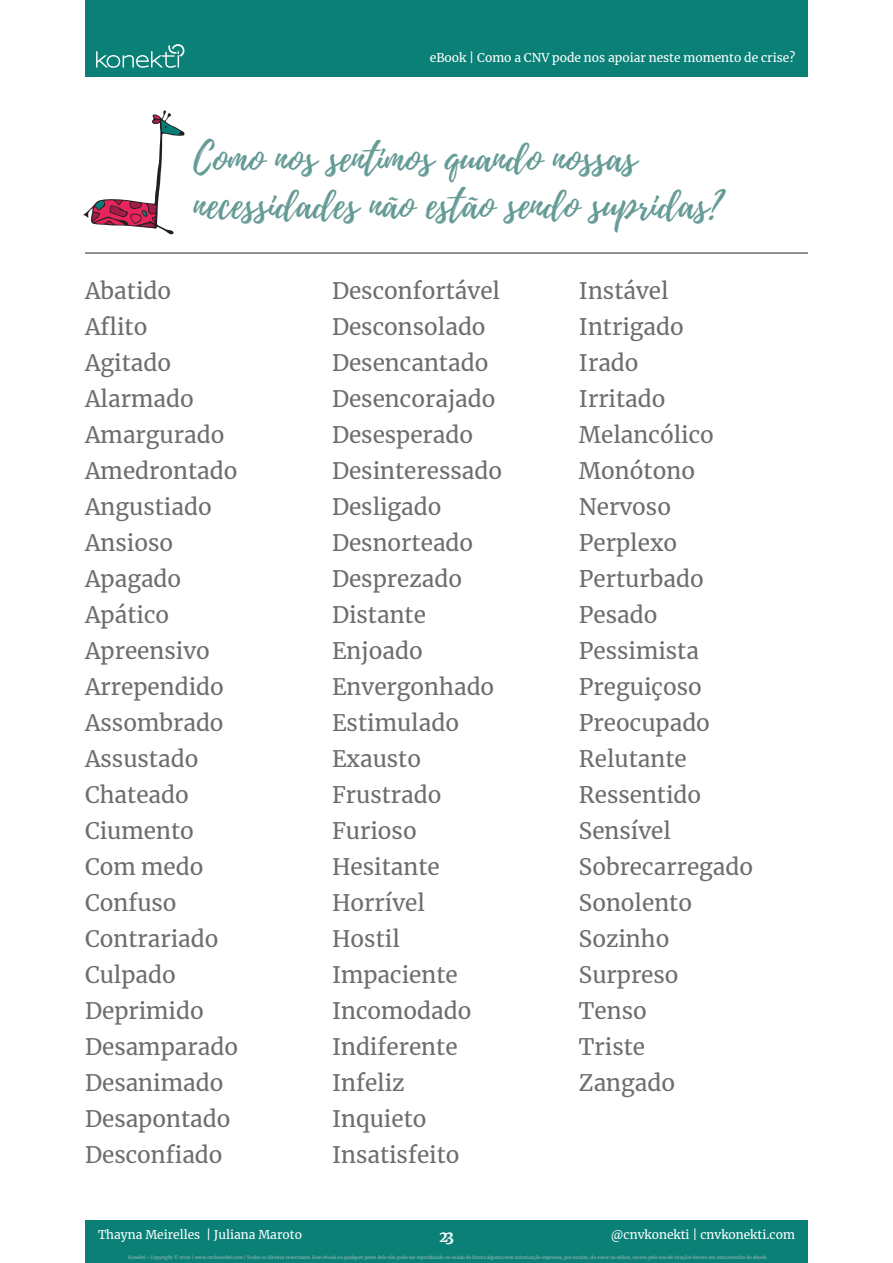
<style>
.page{position:relative;width:893px;height:1263px;background:#fff}
.page>*{position:absolute;margin:0;border:0;box-sizing:border-box;transform-origin:0 0}
.t1{font:39px "Playlist Script";color:#659b96}
.t2{font:22.5px "Merriweather";color:#6c6d70}
.t3{font:700 15px "Merriweather";color:#fff}
.t4{font:12px "Merriweather";color:#fff}
.t5{font:4.5px "Merriweather";color:#a3bdbc}
</style>
<div class="page">
<div style="left:85px;top:1221px;width:723px;height:42px;background:#0a8077"></div>
<div style="left:85px;top:0;width:723px;height:76px;background:#0a8077"></div>
<svg style="left:96px;top:44px;width:89px;height:24px"></svg>
<hr style="left:85px;top:252px;width:723px;height:2px;background:#6c6d70">
<svg style="left:83px;top:110px;width:101px;height:124px"></svg>
<p class="t4" style="left:430px;top:50px;width:367px">eBook | Como a CNV pode nos apoiar neste momento de crise?</p>
<p class="t1" style="left:193px;top:131px;width:444px">Como nos sentimos quando nossas</p>
<p class="t1" style="left:193px;top:177px;width:530px">necessidades não estão sendo supridas?</p>
<p class="t2" style="left:85px;top:275px;width:88px">Abatido</p>
<p class="t2" style="left:85px;top:311px;width:64px">Aflito</p>
<p class="t2" style="left:85px;top:347px;width:88px">Agitado</p>
<p class="t2" style="left:85px;top:383px;width:110px">Alarmado</p>
<p class="t2" style="left:85px;top:419px;width:141px">Amargurado</p>
<p class="t2" style="left:85px;top:455px;width:154px">Amedrontado</p>
<p class="t2" style="left:85px;top:491px;width:128px">Angustiado</p>
<p class="t2" style="left:85px;top:527px;width:90px">Ansioso</p>
<p class="t2" style="left:85px;top:563px;width:98px">Apagado</p>
<p class="t2" style="left:85px;top:599px;width:86px">Apático</p>
<p class="t2" style="left:85px;top:635px;width:126px">Apreensivo</p>
<p class="t2" style="left:85px;top:671px;width:140px">Arrependido</p>
<p class="t2" style="left:85px;top:707px;width:140px">Assombrado</p>
<p class="t2" style="left:85px;top:743px;width:115px">Assustado</p>
<p class="t2" style="left:85px;top:779px;width:105px">Chateado</p>
<p class="t2" style="left:85px;top:815px;width:110px">Ciumento</p>
<p class="t2" style="left:85px;top:851px;width:120px">Com medo</p>
<p class="t2" style="left:85px;top:887px;width:93px">Confuso</p>
<p class="t2" style="left:85px;top:923px;width:135px">Contrariado</p>
<p class="t2" style="left:85px;top:959px;width:92px">Culpado</p>
<p class="t2" style="left:85px;top:995px;width:120px">Deprimido</p>
<p class="t2" style="left:85px;top:1031px;width:154px">Desamparado</p>
<p class="t2" style="left:85px;top:1067px;width:140px">Desanimado</p>
<p class="t2" style="left:85px;top:1103px;width:147px">Desapontado</p>
<p class="t2" style="left:85px;top:1139px;width:139px">Desconfiado</p>
<p class="t2" style="left:332px;top:275px;width:170px">Desconfortável</p>
<p class="t2" style="left:332px;top:311px;width:155px">Desconsolado</p>
<p class="t2" style="left:332px;top:347px;width:158px">Desencantado</p>
<p class="t2" style="left:332px;top:383px;width:165px">Desencorajado</p>
<p class="t2" style="left:332px;top:419px;width:143px">Desesperado</p>
<p class="t2" style="left:332px;top:455px;width:172px">Desinteressado</p>
<p class="t2" style="left:332px;top:491px;width:111px">Desligado</p>
<p class="t2" style="left:332px;top:527px;width:143px">Desnorteado</p>
<p class="t2" style="left:332px;top:563px;width:132px">Desprezado</p>
<p class="t2" style="left:332px;top:599px;width:96px">Distante</p>
<p class="t2" style="left:332px;top:635px;width:92px">Enjoado</p>
<p class="t2" style="left:332px;top:671px;width:164px">Envergonhado</p>
<p class="t2" style="left:332px;top:707px;width:129px">Estimulado</p>
<p class="t2" style="left:332px;top:743px;width:91px">Exausto</p>
<p class="t2" style="left:332px;top:779px;width:111px">Frustrado</p>
<p class="t2" style="left:332px;top:815px;width:86px">Furioso</p>
<p class="t2" style="left:332px;top:851px;width:109px">Hesitante</p>
<p class="t2" style="left:332px;top:887px;width:94px">Horrível</p>
<p class="t2" style="left:332px;top:923px;width:69px">Hostil</p>
<p class="t2" style="left:332px;top:959px;width:127px">Impaciente</p>
<p class="t2" style="left:332px;top:995px;width:141px">Incomodado</p>
<p class="t2" style="left:332px;top:1031px;width:127px">Indiferente</p>
<p class="t2" style="left:332px;top:1067px;width:74px">Infeliz</p>
<p class="t2" style="left:332px;top:1103px;width:96px">Inquieto</p>
<p class="t2" style="left:332px;top:1139px;width:129px">Insatisfeito</p>
<p class="t2" style="left:579px;top:275px;width:91px">Instável</p>
<p class="t2" style="left:579px;top:311px;width:106px">Intrigado</p>
<p class="t2" style="left:579px;top:347px;width:61px">Irado</p>
<p class="t2" style="left:579px;top:383px;width:88px">Irritado</p>
<p class="t2" style="left:579px;top:419px;width:136px">Melancólico</p>
<p class="t2" style="left:579px;top:455px;width:118px">Monótono</p>
<p class="t2" style="left:579px;top:491px;width:94px">Nervoso</p>
<p class="t2" style="left:579px;top:527px;width:100px">Perplexo</p>
<p class="t2" style="left:579px;top:563px;width:126px">Perturbado</p>
<p class="t2" style="left:579px;top:599px;width:80px">Pesado</p>
<p class="t2" style="left:579px;top:635px;width:122px">Pessimista</p>
<p class="t2" style="left:579px;top:671px;width:124px">Preguiçoso</p>
<p class="t2" style="left:579px;top:707px;width:132px">Preocupado</p>
<p class="t2" style="left:579px;top:743px;width:109px">Relutante</p>
<p class="t2" style="left:579px;top:779px;width:124px">Ressentido</p>
<p class="t2" style="left:579px;top:815px;width:93px">Sensível</p>
<p class="t2" style="left:579px;top:851px;width:176px">Sobrecarregado</p>
<p class="t2" style="left:579px;top:887px;width:115px">Sonolento</p>
<p class="t2" style="left:579px;top:923px;width:92px">Sozinho</p>
<p class="t2" style="left:579px;top:959px;width:101px">Surpreso</p>
<p class="t2" style="left:579px;top:995px;width:69px">Tenso</p>
<p class="t2" style="left:579px;top:1031px;width:68px">Triste</p>
<p class="t2" style="left:579px;top:1067px;width:98px">Zangado</p>
<p class="t4" style="left:206px;top:1226px;width:97px">| Juliana Maroto</p>
<p class="t4" style="left:611px;top:1226px;width:186px">@cnvkonekti | cnvkonekti.com</p>
<p class="t4" style="left:98px;top:1226px;width:104px">Thayna Meirelles</p>
<p class="t5" style="left:128px;top:1254px;width:641px">Konekti - Copyright © 2020 | www.cnvkonekti.com | Todos os direitos reservados. Este ebook ou qualquer parte dele não pode ser reproduzido ou usado de forma alguma sem autorização expressa, por escrito, do autor ou editor, exceto pelo uso de citações breves em uma resenha do ebook.</p>
<p class="t3" style="left:439px;top:1226px;width:16px">23</p>
</div>
